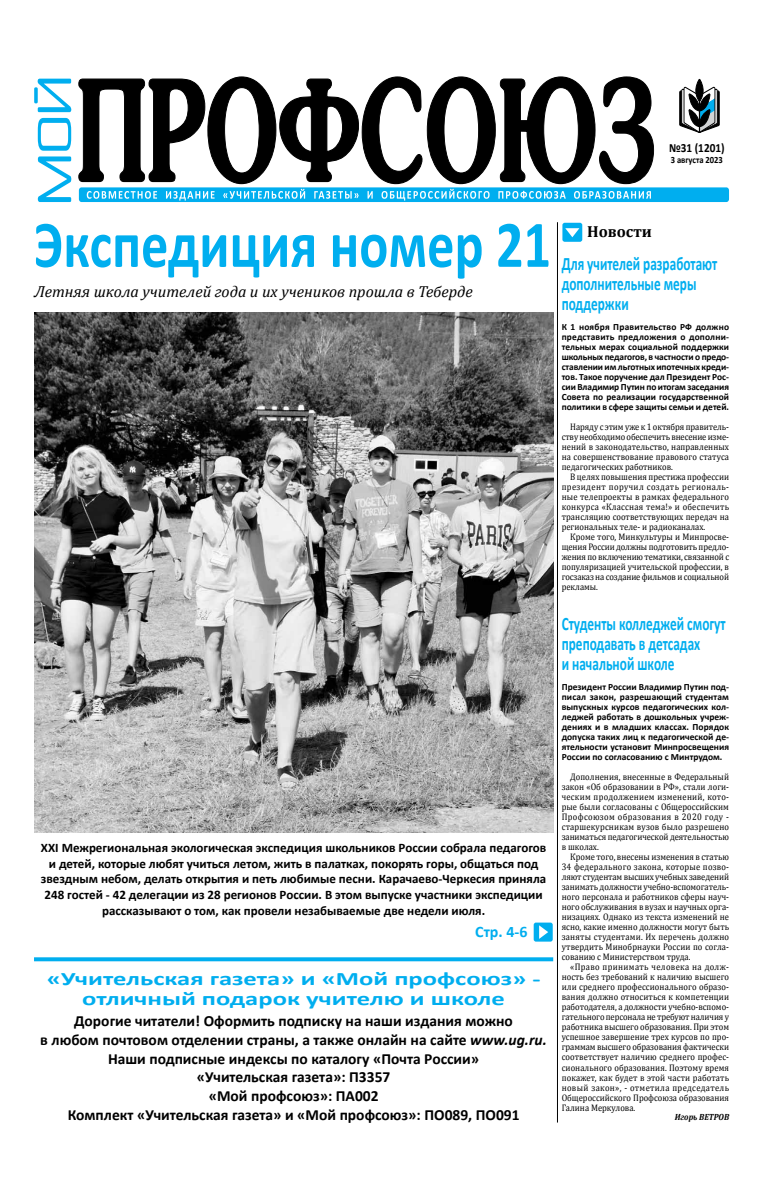
<style>
.page{position:relative;width:766px;height:1191px;background:#fff}
.page>*{position:absolute;margin:0;border:0;box-sizing:border-box;transform-origin:0 0}
.t1{font:700 67px "Calibri";color:#00aeef;scale:.81 1}
.t2{font:700 19px/20px "Calibri";color:#00aeef;scale:.7 1}
.t3{font:700 19px/20px "Calibri";color:#00aeef;text-align:center;scale:1.4 1}
.t4{font:italic 16px "Cambria";color:#000}
.t5{font:700 16px "Cambria";color:#000}
.t6{font:700 16px "Calibri";color:#00aeef}
.t7{font:700 15.5px/18.6px "Calibri";color:#000;text-align:center}
.t8{font:700 13px/15.6px "Calibri";color:#000;text-align:center}
.t9{font:700 12.5px "Calibri";color:#000;scale:.9 1}
.t10{font:9.5px/10px "Cambria";color:#000;text-align:justify;scale:.9 1}
.t11{font:700 9.5px/10px "Calibri";color:#000;text-align:justify}
.t12{font:700 9.5px "Calibri";color:#000;scale:.9 1}
.t13{font:italic 700 9px "Cambria";color:#000;scale:.9 1}
.s1{font-style:italic}
</style>
<div class="page">
<svg style="left:79px;top:77px;width:574px;height:107px"></svg>
<div style="left:79px;top:187px;width:649px;height:15px;background:#00aeef;border-radius:3px"></div>
<svg style="left:87px;top:189px;width:402px;height:12px"></svg>
<svg style="left:498px;top:191px;width:152px;height:8px"></svg>
<svg style="left:679px;top:78px;width:40px;height:55px"></svg>
<svg style="left:34px;top:79px;width:37px;height:123px"></svg>
<div style="left:562px;top:223px;width:20px;height:19px;background:#00aeef;border-radius:2px"></div>
<svg style="left:565px;top:228px;width:14px;height:9px"></svg>
<hr style="left:557px;top:222px;width:1px;height:900px;background:#000">
<img style="left:34px;top:312px;width:519px;height:520px">
<svg style="left:34px;top:957px;width:519px;height:4px;background:#13b4f0"></svg>
<div style="left:533px;top:922px;width:19px;height:19px;background:#00aeef;border-radius:2px"></div>
<svg style="left:539px;top:925px;width:9px;height:14px"></svg>
<h3 class="t9" style="left:669px;top:139px;width:63px">№31 (1201)</h3>
<p class="t12" style="left:670px;top:154px;width:59px">3 августа 2023</p>
<h1 class="t1" style="left:34px;top:197px;width:639px">Экспедиция номер 21</h1>
<h3 class="t4" style="left:34px;top:280px;width:440px">Летняя школа учителей года и их учеников прошла в Теберде</h3>
<p class="t8" style="left:41px;top:839px;width:507px">XXI Межрегиональная экологическая экспедиция школьников России собрала педагогов и детей, которые любят учиться летом, жить в палатках, покорять горы, общаться под звездным небом, делать открытия и петь любимые песни. Карачаево-Черкесия приняла 248 гостей - 42 делегации из 28 регионов России. В этом выпуске участники экспедиции рассказывают о том, как провели незабываемые две недели июля.</p>
<h3 class="t6" style="left:475px;top:920px;width:54px">Стр. 4-6</h3>
<h2 class="t3" style="left:47px;top:968px;width:354px">«Учительская газета» и «Мой профсоюз» - отличный подарок учителю и школе</h2>
<p class="t7" style="left:40px;top:1011px;width:508px">Дорогие читатели! Оформить подписку на наши издания можно<br>в любом почтовом отделении страны, а также онлайн на сайте <span class="s1">www.ug.ru.<br></span>Наши подписные индексы по каталогу «Почта России»<br>«Учительская газета»: П3357<br>«Мой профсоюз»: ПА002<br>Комплект «Учительская газета» и «Мой профсоюз»: ПО089, ПО091</p>
<h3 class="t5" style="left:587px;top:220px;width:66px">Новости</h3>
<h2 class="t2" style="left:561px;top:253px;width:224px">Для учителей разработают дополнительные меры поддержки</h2>
<p class="t11" style="left:561px;top:322px;width:169px">К 1 ноября Правительство РФ должно представить предложения о дополни&shy;тельных мерах социальной поддержки школьных педагогов, в частности о предо&shy;ставлении им льготных ипотечных креди&shy;тов. Такое поручение дал Президент Рос&shy;сии Владимир Путин по итогам заседания Совета по реализации государственной политики в сфере защиты семьи и детей.</p>
<p class="t10" style="left:561px;top:422px;width:187px;text-indent:9px">Наряду с этим уже к 1 октября правитель&shy;ству необходимо обеспечить внесение изме&shy;нений в законодательство, направленных на совершенствование правового статуса педагогических работников.</p>
<p class="t10" style="left:561px;top:472px;width:187px;text-indent:9px">В целях повышения престижа профессии президент поручил создать региональ&shy;ные телепроекты в рамках федерального конкурса «Классная тема!» и обеспечить трансляцию соответствующих передач на региональных теле- и радиоканалах.</p>
<p class="t10" style="left:561px;top:532px;width:187px;text-indent:9px">Кроме того, Минкультуры и Минпросве&shy;щения России должны подготовить предло&shy;жения по включению тематики, связанной с популяризацией учительской профессии, в госзаказ на создание фильмов и социальной рекламы.</p>
<h2 class="t2" style="left:561px;top:613px;width:236px">Студенты колледжей смогут преподавать в детсадах<br>и начальной школе</h2>
<p class="t11" style="left:561px;top:682px;width:169px">Президент России Владимир Путин под&shy;писал закон, разрешающий студентам выпускных курсов педагогических кол&shy;леджей работать в дошкольных учреж&shy;дениях и в младших классах. Порядок допуска таких лиц к педагогической де&shy;ятельности установит Минпросвещения России по согласованию с Минтрудом.</p>
<p class="t10" style="left:561px;top:772px;width:187px;text-indent:9px">Дополнения, внесенные в Федеральный закон «Об образовании в РФ», стали логи&shy;ческим продолжением изменений, кото&shy;рые были согласованы с Общероссийским Профсоюзом образования в 2020 году - старшекурсникам вузов было разрешено заниматься педагогической деятельностью в школах.</p>
<p class="t10" style="left:561px;top:852px;width:187px;text-indent:9px">Кроме того, внесены изменения в статью 34 федерального закона, которые позво&shy;ляют студентам высших учебных заведений занимать должности учебно-вспомогатель&shy;ного персонала и работников сферы науч&shy;ного обслуживания в вузах и научных орга&shy;низациях. Однако из текста изменений не ясно, какие именно должности могут быть заняты студентами. Их перечень должно утвердить Минобрнауки России по согла&shy;сованию с Министерством труда.</p>
<p class="t10" style="left:561px;top:962px;width:187px;text-indent:8px">«Право принимать человека на долж&shy;ность без требований к наличию высшего или среднего профессионального образо&shy;вания должно относиться к компетенции работодателя, а должности учебно-вспомо&shy;гательного персонала не требуют наличия у работника высшего образования. При этом успешное завершение трех курсов по про&shy;граммам высшего образования фактически соответствует наличию среднего профес&shy;сионального образования. Поэтому время покажет, как будет в этой части работать новый закон», - отметила председатель Общероссийского Профсоюза образования Галина Меркулова.</p>
<p class="t13" style="left:674px;top:1111px;width:62px">Игорь ВЕТРОВ</p>
</div>
